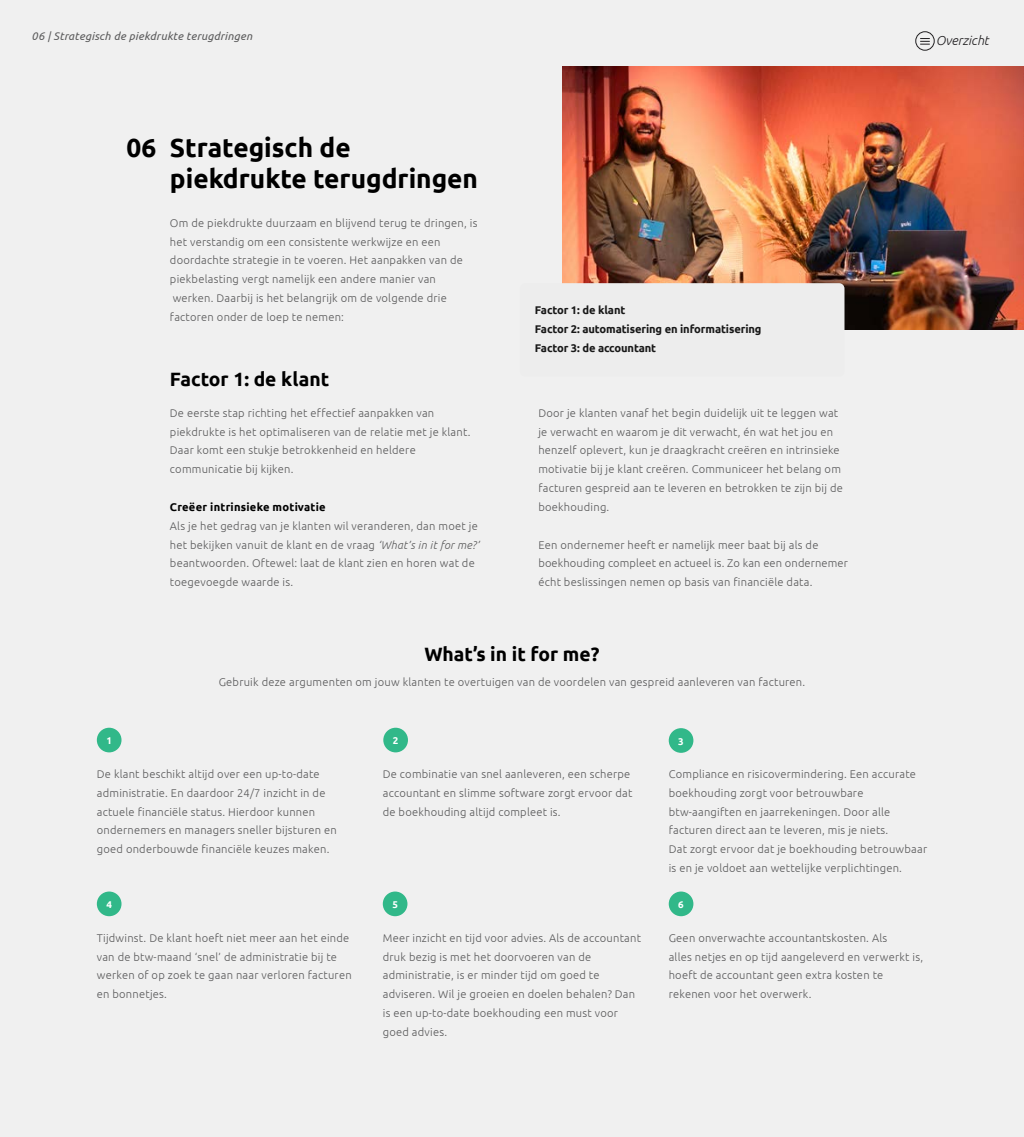
<style>
.page{position:relative;width:1024px;height:1137px;background:#fff}
.page>*{position:absolute;margin:0;border:0;box-sizing:border-box;transform-origin:0 0}
.t1{font:700 26.25px/31.5px "Ubuntu";color:#000}
.t2{font:700 19.25px "Ubuntu";color:#000}
.t3{font:italic 300 12.95px "Ubuntu";color:#211f21}
.t4{font:300 11.2px/18.8px "Ubuntu";letter-spacing:.02em;color:#5a5a5b}
.t5{font:700 11.2px/18.8px "Ubuntu";letter-spacing:-.01em;color:#181818}
.t6{font:italic 11.2px "Ubuntu";letter-spacing:.02em;color:#5a5a5b}
.t7{font:700 11.2px "Ubuntu";letter-spacing:.02em;color:#000}
.t8{font:700 9.8px "Ubuntu";color:#fff}
.s1{font-style:italic}
</style>
<div class="page">
<div style="left:0;top:0;width:1024px;height:1136px;background:#f0f0f0"></div>
<img style="left:562px;top:66px;width:462px;height:264px">
<div style="left:520px;top:283px;width:324px;height:93px;background:#ededed;border-radius:5px"></div>
<div style="left:915px;top:31px;width:19px;height:19px;border:1px solid #211f21;border-radius:50%"></div>
<svg style="left:920px;top:38px;width:10px;height:7px"></svg>
<div style="left:97px;top:727px;width:24px;height:25px;background:#31b889;border-radius:50%"></div>
<div style="left:97px;top:891px;width:24px;height:24px;background:#31b889;border-radius:50%"></div>
<div style="left:383px;top:727px;width:25px;height:25px;background:#31b889;border-radius:50%"></div>
<div style="left:383px;top:891px;width:24px;height:24px;background:#31b889;border-radius:50%"></div>
<div style="left:669px;top:728px;width:24px;height:24px;background:#31b889;border-radius:50%"></div>
<div style="left:669px;top:891px;width:24px;height:24px;background:#31b889;border-radius:50%"></div>
<p class="t6" style="left:32px;top:29px;width:222px">06 | Strategisch de piekdrukte terugdringen</p>
<p class="t3" style="left:936px;top:32px;width:54px">Overzicht</p>
<h1 class="t1" style="left:127px;top:131px;width:31px">06</h1>
<h1 class="t1" style="left:170px;top:131px;width:310px">Strategisch de piekdrukte terugdringen</h1>
<p class="t4" style="left:170px;top:213px;width:309px">Om de piekdrukte duurzaam en blijvend terug te dringen, is het verstandig om een consistente werkwijze en een doordachte strategie in te voeren. Het aanpakken van de piekbelasting vergt namelijk een andere manier van werken. Daarbij is het belangrijk om de volgende drie factoren onder de loep te nemen:</p>
<h2 class="t2" style="left:170px;top:367px;width:161px">Factor 1: de klant</h2>
<p class="t4" style="left:170px;top:403px;width:302px">De eerste stap richting het effectief aanpakken van piekdrukte is het optimaliseren van de relatie met je klant.<br>Daar komt een stukje betrokkenheid en heldere communicatie bij kijken.</p>
<p class="t7" style="left:170px;top:500px;width:157px">Creëer intrinsieke motivatie</p>
<p class="t4" style="left:170px;top:516px;width:311px">Als je het gedrag van je klanten wil veranderen, dan moet je het bekijken vanuit de klant en de vraag <span class="s1">‘What’s in it for me?’ </span>beantwoorden. Oftewel: laat de klant zien en horen wat de toegevoegde waarde is.</p>
<p class="t5" style="left:535px;top:300px;width:228px">Factor 1: de klant<br>Factor 2: automatisering en informatisering<br>Factor 3: de accountant</p>
<p class="t4" style="left:538px;top:403px;width:306px">Door je klanten vanaf het begin duidelijk uit te leggen wat je verwacht en waarom je dit verwacht, én wat het jou en henzelf oplevert, kun je draagkracht creëren en intrinsieke motivatie bij je klant creëren. Communiceer het belang om facturen gespreid aan te leveren en betrokken te zijn bij de boekhouding.</p>
<p class="t4" style="left:538px;top:534px;width:311px">Een ondernemer heeft er namelijk meer baat bij als de boekhouding compleet en actueel is. Zo kan een ondernemer écht beslissingen nemen op basis van financiële data.</p>
<p class="t8" style="left:106px;top:734px;width:7px">1</p>
<h2 class="t2" style="left:424px;top:642px;width:177px">What’s in it for me?</h2>
<p class="t4" style="left:219px;top:672px;width:588px">Gebruik deze argumenten om jouw klanten te overtuigen van de voordelen van gespreid aanleveren van facturen.</p>
<p class="t8" style="left:393px;top:734px;width:7px">2</p>
<p class="t8" style="left:678px;top:735px;width:7px">3</p>
<p class="t4" style="left:97px;top:764px;width:241px">De klant beschikt altijd over een up-to-date administratie. En daardoor 24/7 inzicht in de actuele financiële status. Hierdoor kunnen ondernemers en managers sneller bijsturen en goed onderbouwde financiële keuzes maken.</p>
<p class="t8" style="left:106px;top:898px;width:7px">4</p>
<p class="t4" style="left:97px;top:927px;width:256px">Tijdwinst. De klant hoeft niet meer aan het einde van de btw-maand ‘snel’ de administratie bij te werken of op zoek te gaan naar verloren facturen en bonnetjes.</p>
<p class="t4" style="left:383px;top:764px;width:251px">De combinatie van snel aanleveren, een scherpe accountant en slimme software zorgt ervoor dat de boekhouding altijd compleet is.</p>
<p class="t8" style="left:392px;top:898px;width:7px">5</p>
<p class="t4" style="left:383px;top:927px;width:260px">Meer inzicht en tijd voor advies. Als de accountant druk bezig is met het doorvoeren van de administratie, is er minder tijd om goed te adviseren. Wil je groeien en doelen behalen? Dan is een up-to-date boekhouding een must voor goed advies.</p>
<p class="t4" style="left:669px;top:764px;width:260px">Compliance en risicovermindering. Een accurate boekhouding zorgt voor betrouwbare btw-aangiften en jaarrekeningen. Door alle facturen direct aan te leveren, mis je niets.<br>Dat zorgt ervoor dat je boekhouding betrouwbaar is en je voldoet aan wettelijke verplichtingen.</p>
<p class="t8" style="left:678px;top:898px;width:7px">6</p>
<p class="t4" style="left:669px;top:927px;width:256px">Geen onverwachte accountantskosten. Als<br>alles netjes en op tijd aangeleverd en verwerkt is, hoeft de accountant geen extra kosten te rekenen voor het overwerk.</p>
</div>
